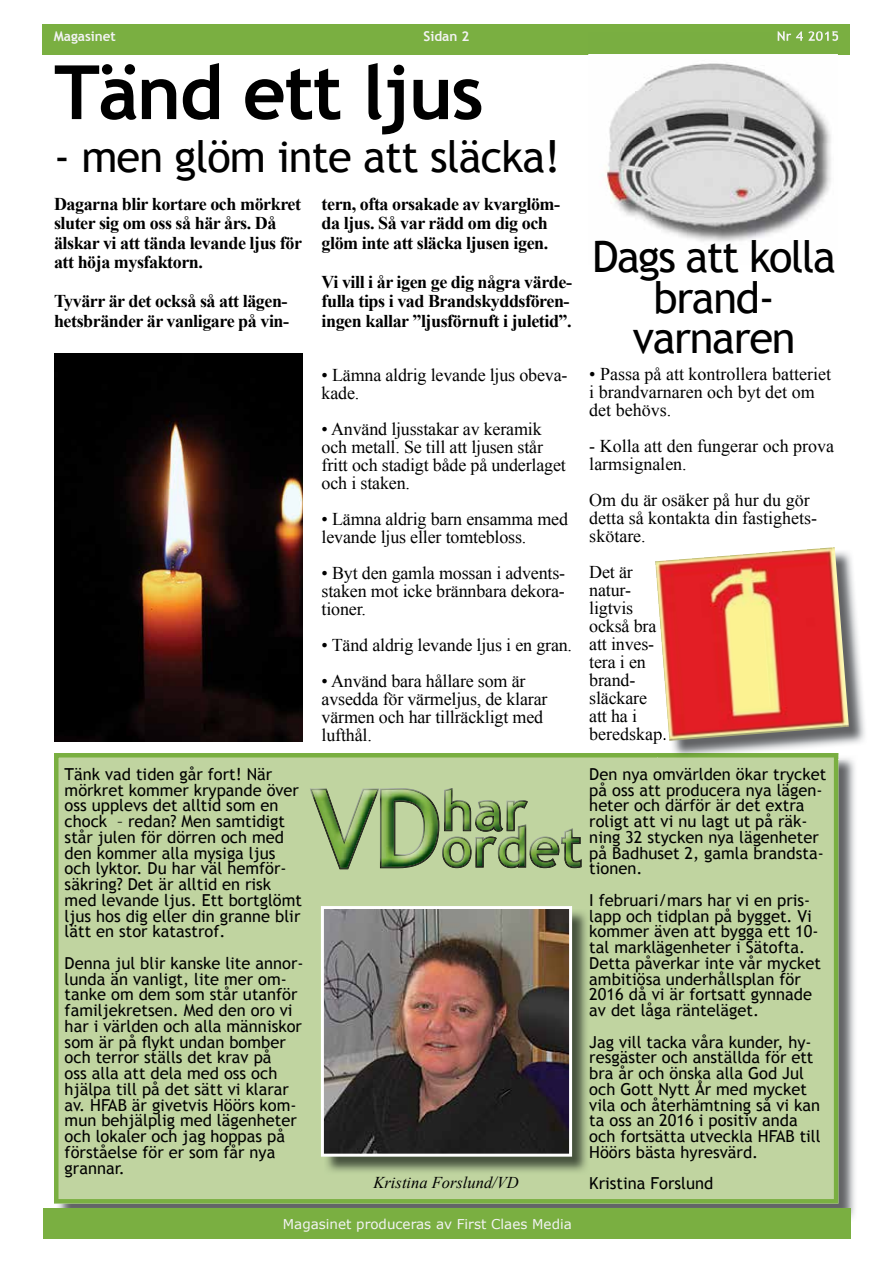
<style>
.page{position:relative;width:893px;height:1263px;background:#fff}
.page>*{position:absolute;margin:0;border:0;box-sizing:border-box;transform-origin:0 0}
.t1{font:700 75px "Trebuchet MS";letter-spacing:-.02em;color:#000}
.t2{font:43.5px/40.5px "Trebuchet MS";letter-spacing:-.03em;color:#000;text-align:center}
.t3{font:18px/18px "Times New Roman";letter-spacing:-.01em;color:#000}
.t4{font:700 18px/19.5px "Times New Roman";letter-spacing:-.025em;color:#000}
.t5{font:16.5px/15.8px "Trebuchet MS";color:#000}
.t6{font:italic 16.5px "Times New Roman";color:#000}
.t7{font:13.5px "Verdana";color:#f3f3f4}
.t8{font:700 13.5px "Trebuchet MS";color:#f3f3f4}
</style>
<div class="page">
<img style="left:56px;top:759px;width:799px;height:463px">
<div style="left:54px;top:753px;width:784px;height:450px;background:#c0d4a0"></div>
<div style="left:43px;top:1209px;width:807px;height:30px;background:#7aaf41"></div>
<div style="left:43px;top:24px;width:807px;height:30px;background:#7aaf41"></div>
<img style="left:561px;top:828px;width:21px;height:40px">
<img style="left:562px;top:829px;width:19px;height:38px">
<img style="left:310px;top:788px;width:129px;height:81px">
<img style="left:311px;top:789px;width:67px;height:79px">
<img style="left:381px;top:789px;width:58px;height:78px">
<img style="left:394px;top:800px;width:31px;height:56px">
<img style="left:444px;top:788px;width:27px;height:43px">
<img style="left:445px;top:789px;width:25px;height:41px">
<img style="left:475px;top:800px;width:28px;height:32px">
<img style="left:476px;top:801px;width:26px;height:30px">
<svg style="left:482px;top:816px;width:12px;height:10px"></svg>
<img style="left:507px;top:800px;width:21px;height:31px">
<img style="left:507px;top:801px;width:20px;height:29px">
<img style="left:442px;top:836px;width:30px;height:32px">
<img style="left:443px;top:837px;width:28px;height:30px">
<img style="left:449px;top:842px;width:15px;height:21px">
<img style="left:475px;top:836px;width:22px;height:32px">
<img style="left:476px;top:837px;width:20px;height:30px">
<img style="left:498px;top:824px;width:28px;height:44px">
<img style="left:499px;top:825px;width:26px;height:42px">
<img style="left:505px;top:842px;width:14px;height:20px">
<img style="left:530px;top:836px;width:29px;height:32px">
<img style="left:530px;top:837px;width:29px;height:30px">
<img style="left:324px;top:909px;width:265px;height:265px">
<img style="left:321px;top:906px;width:251px;height:251px">
<img style="left:778px;top:33px;width:60px;height:8px">
<img style="left:610px;top:66px;width:221px;height:176px">
<img style="left:54px;top:353px;width:249px;height:389px">
<img style="left:672px;top:555px;width:193px;height:200px">
<img style="left:838px;top:755px;width:12px;height:4px">
<img style="left:658px;top:753px;width:180px;height:6px">
<img style="left:655px;top:547px;width:194px;height:194px">
<p class="t8" style="left:424px;top:28px;width:47px">Sidan 2</p>
<p class="t8" style="left:54px;top:28px;width:64px">Magasinet</p>
<p class="t8" style="left:777px;top:28px;width:64px">Nr 4 2015</p>
<h1 class="t1" style="left:54px;top:46px;width:431px">Tänd ett ljus</h1>
<h2 class="t2" style="left:54px;top:137px;width:508px">- men glöm inte att släcka!</h2>
<p class="t4" style="left:54px;top:193px;width:249px">Dagarna blir kortare och mörkret sluter sig om oss så här års. Då älskar vi att tända levande ljus för att höja mysfaktorn.</p>
<p class="t4" style="left:54px;top:291px;width:237px">Tyvärr är det också så att lägen&shy;hetsbränder är vanligare på vin-</p>
<p class="t5" style="left:65px;top:766px;width:239px">Tänk vad tiden går fort! När mörkret kommer krypande över oss upplevs det alltid som en chock – redan? Men samtidigt står julen för dörren och med den kommer alla mysiga ljus och lyktor. Du har väl hemför&shy;säkring? Det är alltid en risk med levande ljus. Ett bortglömt ljus hos dig eller din granne blir lätt en stor katastrof.</p>
<p class="t5" style="left:65px;top:955px;width:240px">Denna jul blir kanske lite annor&shy;lunda än vanligt, lite mer om&shy;tanke om dem som står utanför familjekretsen. Med den oro vi har i världen och alla människor som är på flykt undan bomber och terror ställs det krav på<br>oss alla att dela med oss och hjälpa till på det sätt vi klarar av. HFAB är givetvis Höörs kom&shy;mun behjälplig med lägenheter och lokaler och jag hoppas på förståelse för er som får nya grannar.</p>
<p class="t4" style="left:322px;top:193px;width:240px">tern, ofta orsakade av kvarglöm&shy;da ljus. Så var rädd om dig och glöm inte att släcka ljusen igen.</p>
<p class="t4" style="left:322px;top:271px;width:252px">Vi vill i år igen ge dig några värde&shy;fulla tips i vad Brandskyddsfören&shy;ingen kallar ”ljusförnuft i juletid”.</p>
<p class="t3" style="left:322px;top:365px;width:247px">• Lämna aldrig levande ljus obeva&shy;kade.</p>
<p class="t3" style="left:322px;top:419px;width:246px">• Använd ljusstakar av keramik och metall. Se till att ljusen står fritt och stadigt både på underlaget och i staken.</p>
<p class="t3" style="left:322px;top:509px;width:248px">• Lämna aldrig barn ensamma med levande ljus eller tomtebloss.</p>
<p class="t3" style="left:322px;top:563px;width:245px;text-align:justify">• Byt den gamla mossan i advents&shy;staken mot icke brännbara dekora&shy;tioner.</p>
<p class="t3" style="left:322px;top:635px;width:252px">• Tänd aldrig levande ljus i en gran.</p>
<p class="t3" style="left:322px;top:671px;width:227px">• Använd bara hållare som är avsedda för värmeljus, de klarar värmen och har tillräckligt med lufthål.</p>
<p class="t6" style="left:374px;top:1171px;width:147px">Kristina Forslund/VD</p>
<p class="t7" style="left:283px;top:1214px;width:290px">Magasinet produceras av First Claes Media</p>
<h2 class="t2" style="left:592px;top:237px;width:245px">Dags att kolla brand&shy;varnaren</h2>
<p class="t3" style="left:589px;top:364px;width:243px">• Passa på att kontrollera batteriet i brandvarnaren och byt det om det behövs.</p>
<p class="t3" style="left:589px;top:436px;width:246px">- Kolla att den fungerar och prova larmsignalen.</p>
<p class="t3" style="left:589px;top:490px;width:229px">Om du är osäker på hur du gör detta så kontakta din fastighets&shy;skötare.</p>
<p class="t3" style="left:589px;top:562px;width:79px">Det är natur&shy;ligtvis också bra att inves&shy;tera i en brand&shy;släckare att ha i beredskap.</p>
<p class="t5" style="left:589px;top:766px;width:238px">Den nya omvärlden ökar trycket på oss att producera nya lägen&shy;heter och därför är det extra roligt att vi nu lagt ut på räk&shy;ning 32 stycken nya lägenheter på Badhuset 2, gamla brandsta&shy;tionen.</p>
<p class="t5" style="left:589px;top:892px;width:233px">I februari/mars har vi en pris&shy;lapp och tidplan på bygget. Vi kommer även att bygga ett 10- tal marklägenheter i Sätofta.<br>Detta påverkar inte vår mycket ambitiösa underhållsplan för<br>2016 då vi är fortsatt gynnade av det låga ränteläget.</p>
<p class="t5" style="left:589px;top:1034px;width:233px">Jag vill tacka våra kunder, hy&shy;resgäster och anställda för ett bra år och önska alla God Jul och Gott Nytt År med mycket vila och återhämtning så vi kan ta oss an 2016 i positiv anda och fortsätta utveckla HFAB till<br>Höörs bästa hyresvärd.</p>
<p class="t5" style="left:589px;top:1176px;width:125px">Kristina Forslund</p>
</div>
